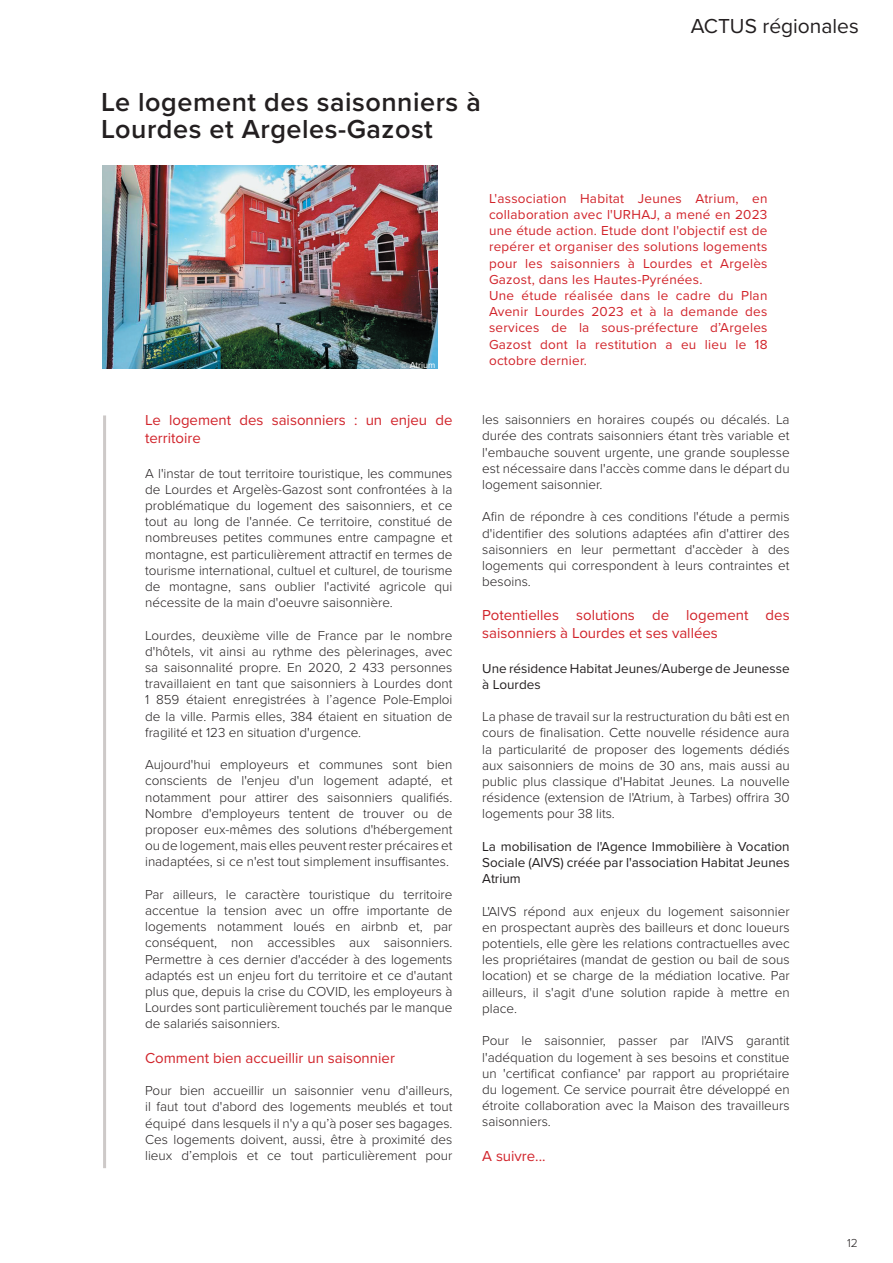
<style>
.page{position:relative;width:893px;height:1263px;background:#fff}
.page>*{position:absolute;margin:0;border:0;box-sizing:border-box;transform-origin:0 0}
.t1{font:600 27px/27px "Proxima Nova";letter-spacing:.02em;color:#231f20}
.t2{font:21px "Proxima Nova";color:#231f20}
.t3{font:15px/18px "Proxima Nova";color:#d1232a}
.t4{font:300 13.5px/16.2px "Proxima Nova";color:#231f20;text-align:justify}
.t5{font:13.5px/16.2px "Proxima Nova";letter-spacing:.02em;color:#d1232a}
.t6{font:13.5px/16.2px "Proxima Nova";color:#231f20}
.t7{font:300 12px "Proxima Nova";color:#231f20}
.t8{font:9px "Proxima Nova";color:#fff}
</style>
<div class="page">
<img style="left:102px;top:165px;width:336px;height:204px">
<hr style="left:103px;top:415px;width:3px;height:753px;background:#cdc9c8">
<h2 class="t2" style="left:691px;top:11px;width:170px">ACTUS régionales</h2>
<h1 class="t1" style="left:101px;top:88px;width:381px">Le logement des saisonniers à<br>Lourdes et Argeles-Gazost</h1>
<p class="t8" style="left:400px;top:358px;width:37px">© Atrium</p>
<p class="t5" style="left:489px;top:190px;width:280px">L'association Habitat Jeunes Atrium, en collaboration avec l'URHAJ, a mené en 2023 une étude action. Etude dont l'objectif est de repérer et organiser des solutions logements pour les saisonniers à Lourdes et Argelès Gazost, dans les Hautes-Pyrénées.<br>Une étude réalisée dans le cadre du Plan Avenir Lourdes 2023 et à la demande des services de la sous-préfecture d’Argeles Gazost dont la restitution a eu lieu le 18 octobre dernier.</p>
<p class="t3" style="left:145px;top:411px;width:309px">Le logement des saisonniers : un enjeu de territoire</p>
<p class="t4" style="left:145px;top:464px;width:309px">A l'instar de tout territoire touristique, les communes de Lourdes et Argelès-Gazost sont confrontées à la problématique du logement des saisonniers, et ce tout au long de l'année. Ce territoire, constitué de nombreuses petites communes entre campagne et montagne, est particulièrement attractif en termes de tourisme international, cultuel et culturel, de tourisme de montagne, sans oublier l'activité agricole qui nécessite de la main d'oeuvre saisonnière.</p>
<p class="t4" style="left:145px;top:626px;width:309px">Lourdes, deuxième ville de France par le nombre d'hôtels, vit ainsi au rythme des pèlerinages, avec sa saisonnalité propre. En 2020, 2 433 personnes travaillaient en tant que saisonniers à Lourdes dont 1 859 étaient enregistrées à l’agence Pole-Emploi de la ville. Parmis elles, 384 étaient en situation de fragilité et 123 en situation d'urgence.</p>
<p class="t4" style="left:145px;top:756px;width:309px">Aujourd'hui employeurs et communes sont bien conscients de l'enjeu d'un logement adapté, et notamment pour attirer des saisonniers qualifiés.<br>Nombre d'employeurs tentent de trouver ou de proposer eux-mêmes des solutions d'hébergement ou de logement, mais elles peuvent rester précaires et inadaptées, si ce n'est tout simplement insuffisantes.</p>
<p class="t4" style="left:145px;top:885px;width:309px">Par ailleurs, le caractère touristique du territoire accentue la tension avec un offre importante de logements notamment loués en airbnb et, par conséquent, non accessibles aux saisonniers.<br>Permettre à ces dernier d'accéder à des logements adaptés est un enjeu fort du territoire et ce d'autant plus que, depuis la crise du COVID, les employeurs à Lourdes sont particulièrement touchés par le manque de salariés saisonniers.</p>
<p class="t3" style="left:145px;top:1048px;width:251px">Comment bien accueillir un saisonnier</p>
<p class="t4" style="left:145px;top:1082px;width:309px">Pour bien accueillir un saisonnier venu d'ailleurs, il faut tout d'abord des logements meublés et tout équipé dans lesquels il n'y a qu’à poser ses bagages.<br>Ces logements doivent, aussi, être à proximité des lieux d’emplois et ce tout particulièrement pour</p>
<p class="t4" style="left:482px;top:411px;width:309px">les saisonniers en horaires coupés ou décalés. La durée des contrats saisonniers étant très variable et l'embauche souvent urgente, une grande souplesse est nécessaire dans l'accès comme dans le départ du logement saisonnier.</p>
<p class="t4" style="left:482px;top:508px;width:309px">Afin de répondre à ces conditions l'étude a permis d'identifier des solutions adaptées afin d'attirer des saisonniers en leur permettant d'accèder à des logements qui correspondent à leurs contraintes et besoins.</p>
<p class="t3" style="left:482px;top:606px;width:309px">Potentielles solutions de logement des saisonniers à Lourdes et ses vallées</p>
<p class="t6" style="left:482px;top:659px;width:309px">Une résidence Habitat Jeunes/Auberge de Jeunesse à Lourdes</p>
<p class="t4" style="left:482px;top:708px;width:309px">La phase de travail sur la restructuration du bâti est en cours de finalisation. Cette nouvelle résidence aura la particularité de proposer des logements dédiés aux saisonniers de moins de 30 ans, mais aussi au public plus classique d'Habitat Jeunes. La nouvelle résidence (extension de l'Atrium, à Tarbes) offrira 30 logements pour 38 lits.</p>
<p class="t6" style="left:482px;top:838px;width:309px;text-align:justify">La mobilisation de l'Agence Immobilière à Vocation Sociale (AIVS) créée par l'association Habitat Jeunes Atrium</p>
<p class="t4" style="left:482px;top:902px;width:309px">L'AIVS répond aux enjeux du logement saisonnier en prospectant auprès des bailleurs et donc loueurs potentiels, elle gère les relations contractuelles avec les propriétaires (mandat de gestion ou bail de sous location) et se charge de la médiation locative. Par ailleurs, il s'agit d'une solution rapide à mettre en place.</p>
<p class="t4" style="left:482px;top:1032px;width:309px">Pour le saisonnier, passer par l'AIVS garantit l'adéquation du logement à ses besoins et constitue un 'certificat confiance' par rapport au propriétaire du logement. Ce service pourrait être développé en étroite collaboration avec la Maison des travailleurs saisonniers.</p>
<p class="t3" style="left:482px;top:1146px;width:65px">A suivre...</p>
<p class="t7" style="left:847px;top:1234px;width:12px">12</p>
</div>
